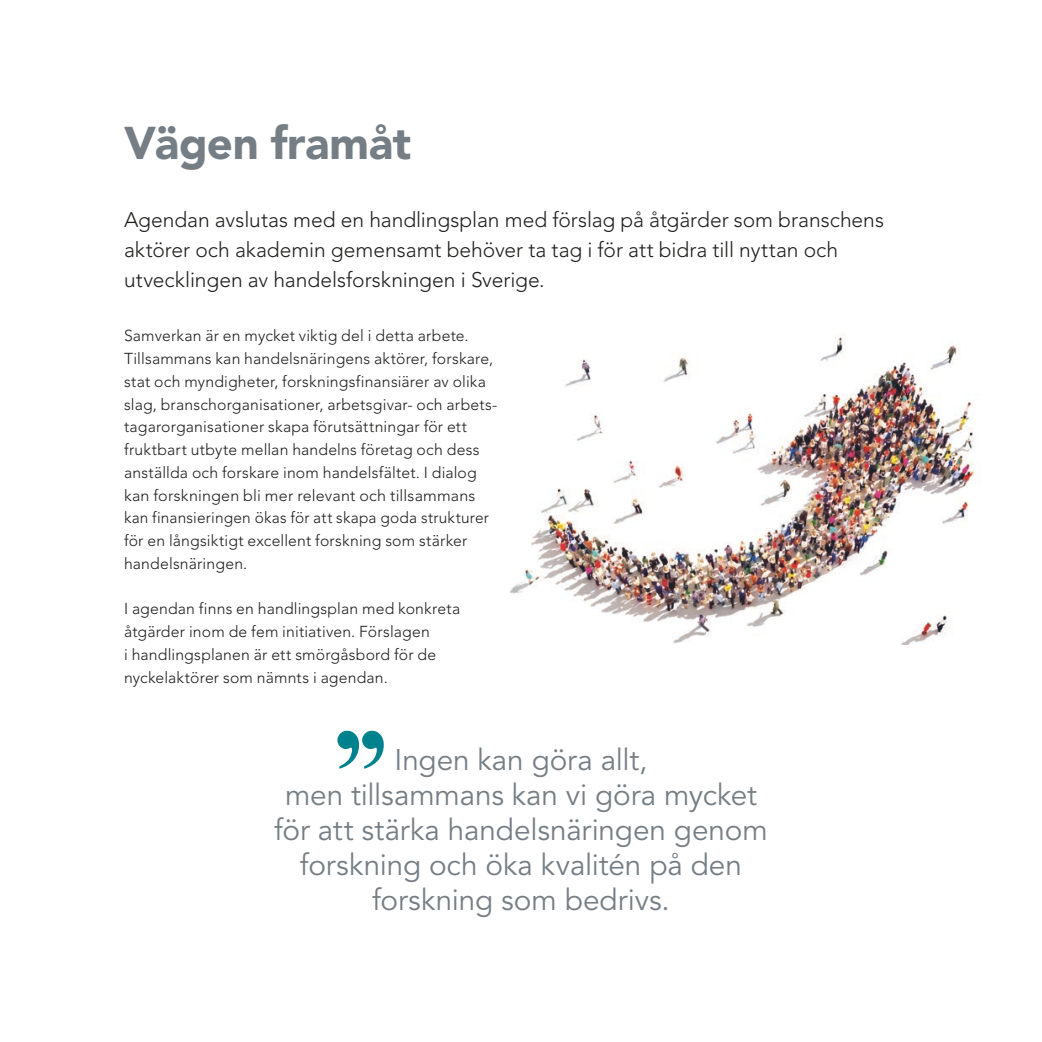
<style>
.page{position:relative;width:1042px;height:1042px;background:#fff}
.page>*{position:absolute;margin:0;border:0;box-sizing:border-box;transform-origin:0 0}
.t1{font:900 45.5px "Avenir LT Std";letter-spacing:-.01em;color:#767e85}
.t2{font:29.75px/35px "Avenir LT Std";letter-spacing:-.005em;color:#767e85;text-align:center}
.t3{font:300 21px/29.8px "Avenir LT Std";color:#1f1f1e}
.t4{font:300 15.75px/22.8px "Avenir LT Std";letter-spacing:.01em;color:#1f1f1e}
</style>
<div class="page">
<img style="left:510px;top:335px;width:465px;height:310px">
<svg style="left:337px;top:731px;width:47px;height:38px"></svg>
<h1 class="t1" style="left:124px;top:116px;width:289px">Vägen framåt</h1>
<h3 class="t3" style="left:124px;top:205px;width:761px">Agendan avslutas med en handlingsplan med förslag på åtgärder som branschens aktörer och akademin gemensamt behöver ta tag i för att bidra till nyttan och utvecklingen av handelsforskningen i Sverige.</h3>
<p class="t4" style="left:124px;top:324px;width:375px">Samverkan är en mycket viktig del i detta arbete.<br>Tillsammans kan handelsnäringens aktörer, forskare, stat och myndigheter, forskningsfinansiärer av olika slag, branschorganisationer, arbetsgivar- och arbets&shy;tagarorganisationer skapa förutsättningar för ett fruktbart utbyte mellan handelns företag och dess anställda och forskare inom handelsfältet. I dialog kan forskningen bli mer relevant och tillsammans kan finansieringen ökas för att skapa goda strukturer för en långsiktigt excellent forskning som stärker handelsnäringen.</p>
<p class="t4" style="left:124px;top:597px;width:338px">I agendan finns en handlingsplan med konkreta åtgärder inom de fem initiativen. Förslagen<br>i handlingsplanen är ett smörgåsbord för de nyckelaktörer som nämnts i agendan.</p>
<h2 class="t2" style="left:274px;top:742px;width:495px">Ingen kan göra allt,<br>men tillsammans kan vi göra mycket för att stärka handelsnäringen genom forskning och öka kvalitén på den forskning som bedrivs.</h2>
</div>
